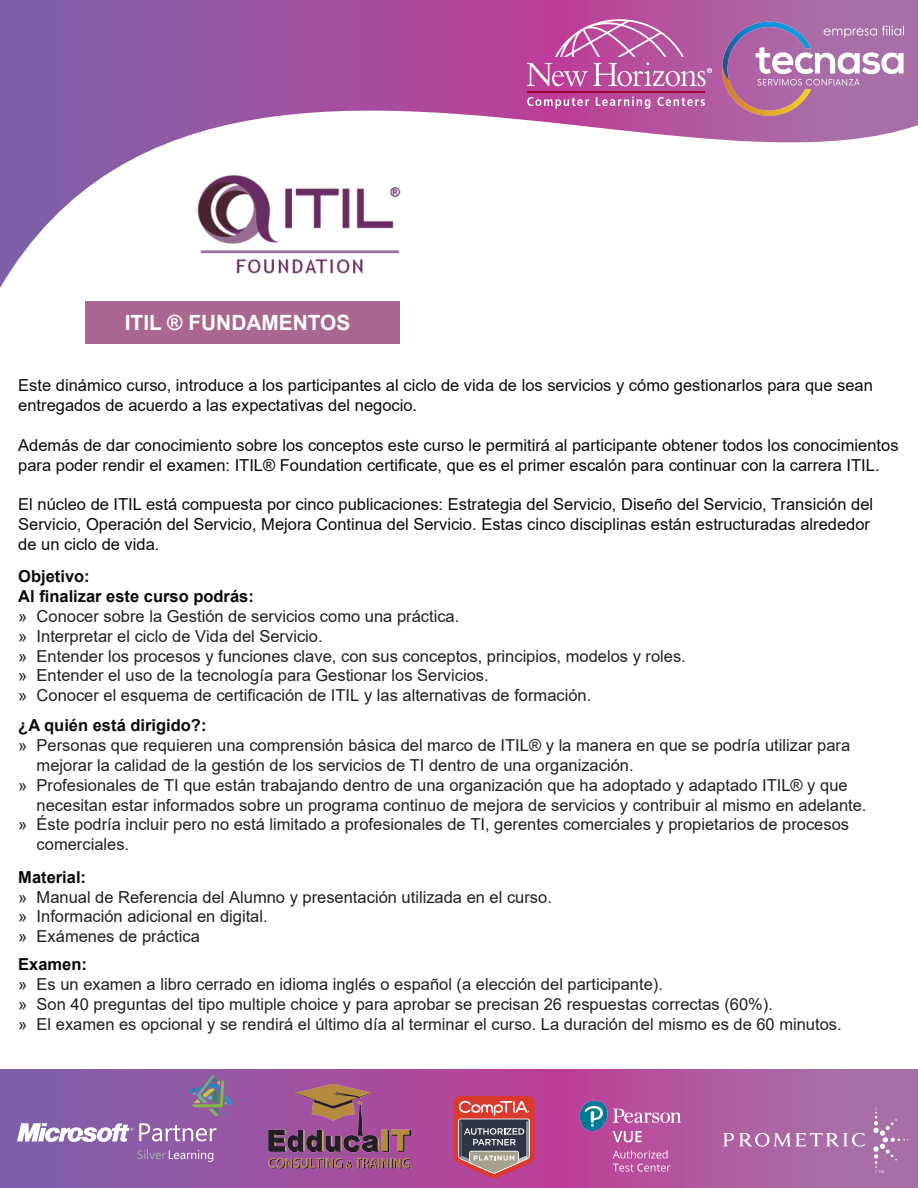
<style>
.page{position:relative;width:918px;height:1188px;background:#fff}
.page>*{position:absolute;margin:0;border:0;box-sizing:border-box;transform-origin:0 0}
.t1{font:700 21px "Arial";color:#fff}
.t2{font:16.5px/19.8px "Arial";color:#231f20}
.t3{font:16.5px/19.8px "Arial";color:#0c090d}
.t4{font:700 16.5px/19.8px "Arial";color:#0c090d}
</style>
<div class="page">
<svg style="left:0;top:0;width:918px;height:288px"></svg>
<svg style="left:0;top:1070px;width:918px;height:118px;background:#a158a1"></svg>
<svg style="left:188px;top:1075px;width:45px;height:41px;background:#847194"></svg>
<svg style="left:17px;top:1123px;width:116px;height:19px"></svg>
<svg style="left:139px;top:1123px;width:77px;height:18px"></svg>
<svg style="left:138px;top:1150px;width:75px;height:12px"></svg>
<svg style="left:454px;top:1096px;width:81px;height:83px;background:#a3616a"></svg>
<svg style="left:723px;top:1133px;width:142px;height:14px;background:#c08fbc"></svg>
<svg style="left:873px;top:1107px;width:37px;height:66px;background:#ae7bae"></svg>
<img style="left:575px;top:1095px;width:112px;height:86px">
<div style="left:85px;top:301px;width:315px;height:43px;background:#a9668f"></div>
<img style="left:163px;top:153px;width:278px;height:135px">
<img style="left:268px;top:1083px;width:142px;height:86px">
<hr style="left:528px;top:91px;width:177px;height:1px;background:#a30234">
<svg style="left:527px;top:97px;width:62px;height:12px"></svg>
<svg style="left:596px;top:97px;width:54px;height:12px"></svg>
<svg style="left:657px;top:97px;width:48px;height:9px"></svg>
<svg style="left:527px;top:19px;width:185px;height:67px;background:#c264a9"></svg>
<img style="left:721px;top:20px;width:183px;height:96px">
<p class="t1" style="left:125px;top:308px;width:227px">ITIL ® FUNDAMENTOS</p>
<p class="t3" style="left:18px;top:376px;width:856px">Este dinámico curso, introduce a los participantes al ciclo de vida de los servicios y cómo gestionarlos para que sean entregados de acuerdo a las expectativas del negocio.</p>
<p class="t3" style="left:18px;top:435px;width:882px">Además de dar conocimiento sobre los conceptos este curso le permitirá al participante obtener todos los conocimientos para poder rendir el examen: ITIL® Foundation certificate, que es el primer escalón para continuar con la carrera ITIL.</p>
<p class="t3" style="left:18px;top:494px;width:856px">El núcleo de ITIL está compuesta por cinco publicaciones: Estrategia del Servicio, Diseño del Servicio, Transición del<br>Servicio, Operación del Servicio, Mejora Continua del Servicio. Estas cinco disciplinas están estructuradas alrededor de un ciclo de vida.</p>
<p class="t4" style="left:18px;top:567px;width:237px">Objetivo:<br>Al finalizar este curso podrás:</p>
<p class="t2" style="left:18px;top:606px;width:669px">» Conocer sobre la Gestión de servicios como una práctica.<br>» Interpretar el ciclo de Vida del Servicio.<br>» Entender los procesos y funciones clave, con sus conceptos, principios, modelos y roles. » Entender el uso de la tecnología para Gestionar los Servicios.<br>» Conocer el esquema de certificación de ITIL y las alternativas de formación.</p>
<p class="t4" style="left:18px;top:716px;width:190px">¿A quién está dirigido?:</p>
<p class="t2" style="left:18px;top:735px;width:834px">» Personas que requieren una comprensión básica del marco de ITIL® y la manera en que se podría utilizar para</p>
<p class="t2" style="left:37px;top:755px;width:599px">mejorar la calidad de la gestión de los servicios de TI dentro de una organización.</p>
<p class="t2" style="left:18px;top:775px;width:831px">» Profesionales de TI que están trabajando dentro de una organización que ha adoptado y adaptado ITIL® y que</p>
<p class="t2" style="left:37px;top:795px;width:831px">necesitan estar informados sobre un programa continuo de mejora de servicios y contribuir al mismo en adelante.</p>
<p class="t2" style="left:18px;top:815px;width:832px">» Éste podría incluir pero no está limitado a profesionales de TI, gerentes comerciales y propietarios de procesos</p>
<p class="t2" style="left:37px;top:834px;width:94px">comerciales.</p>
<p class="t4" style="left:18px;top:867px;width:69px">Material:</p>
<p class="t2" style="left:18px;top:887px;width:535px">» Manual de Referencia del Alumno y presentación utilizada en el curso. » Información adicional en digital.<br>» Exámenes de práctica</p>
<p class="t4" style="left:18px;top:955px;width:70px">Examen:</p>
<p class="t2" style="left:18px;top:974px;width:825px">» Es un examen a libro cerrado en idioma inglés o español (a elección del participante).<br>» Son 40 preguntas del tipo multiple choice y para aprobar se precisan 26 respuestas correctas (60%).<br>» El examen es opcional y se rendirá el último día al terminar el curso. La duración del mismo es de 60 minutos.</p>
</div>
